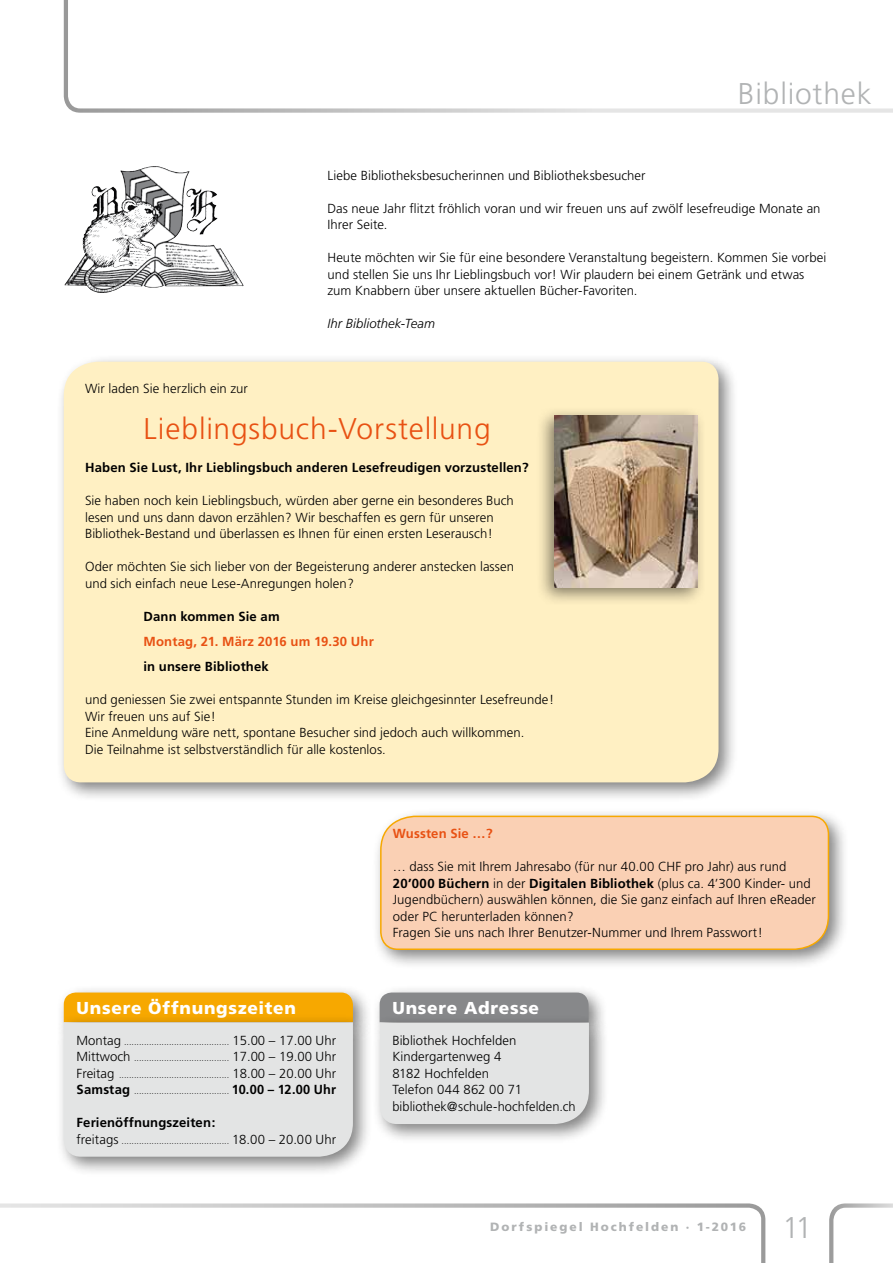
<style>
.page{position:relative;width:893px;height:1263px;background:#fff}
.page>*{position:absolute;margin:0;border:0;box-sizing:border-box;transform-origin:0 0}
.t1{font:300 30px "Frutiger CE";letter-spacing:.025em;color:#e85113}
.t2{font:300 30px "Frutiger CE";letter-spacing:.025em;color:#b1b3b4}
.t3{font:900 17.25px "Frutiger";letter-spacing:.04em;color:#fff}
.t4{font:300 13.2px/16.5px "Frutiger";letter-spacing:.005em;color:#000}
.t5{font:700 13.2px "Frutiger";letter-spacing:.01em;color:#000}
.t6{font:700 13.2px "Frutiger";letter-spacing:.01em;color:#e85113}
.t7{font:italic 300 13.2px "Frutiger";letter-spacing:.005em;color:#000}
.t8{font:900 12px "Frutiger";letter-spacing:.165em;color:#b1b3b4}
.t9{font:300 9px/16.5px "Frutiger";color:#000;text-align:justify}
.s1{font-size:13.2px}
.s2{font-weight:700;font-size:13.2px}
.s3{font-weight:700}
</style>
<div class="page">
<svg style="left:1px;top:1203px;width:764px;height:60px"></svg>
<svg style="left:829px;top:1203px;width:64px;height:60px"></svg>
<svg style="left:64px;top:0;width:829px;height:113px"></svg>
<div style="left:55px;top:984px;width:318px;height:58px;background:#000;opacity:.5"></div>
<div style="left:55px;top:1014px;width:318px;height:163px;background:#000;opacity:.5"></div>
<svg style="left:64px;top:992px;width:289px;height:165px;background:#e5d8ba"></svg>
<img style="left:116px;top:166px;width:41px;height:46px">
<div style="left:371px;top:984px;width:238px;height:58px;background:#000;opacity:.5"></div>
<div style="left:372px;top:1014px;width:237px;height:130px;background:#000;opacity:.5"></div>
<svg style="left:380px;top:992px;width:209px;height:132px;background:#cdcece"></svg>
<div style="left:372px;top:807px;width:477px;height:163px;background:#000;opacity:.5"></div>
<div style="left:379px;top:815px;width:451px;height:136px;background:#fad0b4"></div>
<div style="left:55px;top:353px;width:684px;height:450px;background:#000;opacity:.5"></div>
<div style="left:64px;top:362px;width:654px;height:420px;background:#fff0c3"></div>
<div style="left:536px;top:406px;width:171px;height:200px;background:#000;opacity:.5"></div>
<img style="left:555px;top:416px;width:142px;height:172px">
<h1 class="t2" style="left:738px;top:76px;width:135px">Bibliothek</h1>
<p class="t4" style="left:327px;top:167px;width:320px">Liebe Bibliotheksbesucherinnen und Bibliotheksbesucher</p>
<p class="t4" style="left:327px;top:200px;width:495px">Das neue Jahr flitzt fröhlich voran und wir freuen uns auf zwölf lesefreudige Monate an<br>Ihrer Seite.</p>
<p class="t4" style="left:327px;top:250px;width:500px">Heute möchten wir Sie für eine besondere Veranstaltung begeistern. Kommen Sie vorbei und stellen Sie uns Ihr Lieblingsbuch vor! Wir plaudern bei einem Getränk und etwas zum Knabbern über unsere aktuellen Bücher-Favoriten.</p>
<p class="t7" style="left:327px;top:316px;width:109px">Ihr Bibliothek-Team</p>
<p class="t4" style="left:85px;top:380px;width:164px">Wir laden Sie herzlich ein zur</p>
<h1 class="t1" style="left:144px;top:411px;width:349px">Lieblingsbuch-Vorstellung</h1>
<p class="t5" style="left:85px;top:460px;width:445px">Haben Sie Lust, Ihr Lieblingsbuch anderen Lesefreudigen vorzustellen?</p>
<p class="t4" style="left:85px;top:493px;width:430px">Sie haben noch kein Lieblingsbuch, würden aber gerne ein besonderes Buch lesen und uns dann davon erzählen? Wir beschaffen es gern für unseren<br>Bibliothek-Bestand und überlassen es Ihnen für einen ersten Leserausch!</p>
<p class="t4" style="left:85px;top:559px;width:430px">Oder möchten Sie sich lieber von der Begeisterung anderer anstecken lassen und sich einfach neue Lese-Anregungen holen?</p>
<p class="t5" style="left:144px;top:608px;width:138px">Dann kommen Sie am</p>
<p class="t6" style="left:144px;top:633px;width:232px">Montag, 21. März 2016 um 19.30 Uhr</p>
<p class="t5" style="left:144px;top:659px;width:127px">in unsere Bibliothek</p>
<p class="t4" style="left:85px;top:691px;width:471px">und geniessen Sie zwei entspannte Stunden im Kreise gleichgesinnter Lesefreunde!<br>Wir freuen uns auf Sie!<br>Eine Anmeldung wäre nett, spontane Besucher sind jedoch auch willkommen.<br>Die Teilnahme ist selbstverständlich für alle kostenlos.</p>
<h2 class="t3" style="left:77px;top:998px;width:221px">Unsere Öffnungszeiten</h2>
<p class="t9" style="left:77px;top:1034px;width:261px"><span class="s1">Montag</span> .......................................... <span class="s1">15.00 – 17.00 Uhr Mittwoch</span> ...................................... <span class="s1">17.00 – 19.00 Uhr Freitag</span> ............................................ <span class="s1">18.00 – 20.00 Uhr </span><span class="s2">Samstag</span> ...................................... <span class="s2">10.00 – 12.00 Uhr</span></p>
<p class="t5" style="left:77px;top:1115px;width:140px">Ferienöffnungszeiten:</p>
<p class="t9" style="left:77px;top:1133px;width:261px"><span class="s1">freitags</span> ........................................... <span class="s1">18.00 – 20.00 Uhr</span></p>
<p class="t6" style="left:393px;top:826px;width:101px">Wussten Sie …?</p>
<p class="t4" style="left:393px;top:859px;width:425px">… dass Sie mit Ihrem Jahresabo (für nur 40.00 CHF pro Jahr) aus rund <span class="s3">20’000 Büchern</span> in der <span class="s3">Digitalen Bibliothek</span> (plus ca. 4’300 Kinder- und Jugendbüchern) auswählen können, die Sie ganz einfach auf Ihren eReader oder PC herunterladen können?<br>Fragen Sie uns nach Ihrer Benutzer-Nummer und Ihrem Passwort!</p>
<h2 class="t3" style="left:392px;top:998px;width:148px">Unsere Adresse</h2>
<p class="t4" style="left:392px;top:1032px;width:185px">Bibliothek Hochfelden<br>Kindergartenweg 4<br>8182 Hochfelden<br>Telefon 044 862 00 71 bibliothek@schule-hochfelden.ch</p>
<p class="t8" style="left:490px;top:1219px;width:258px">Dorfspiegel Hochfelden · 1-2016</p>
<h1 class="t2" style="left:782px;top:1210px;width:31px">11</h1>
</div>
